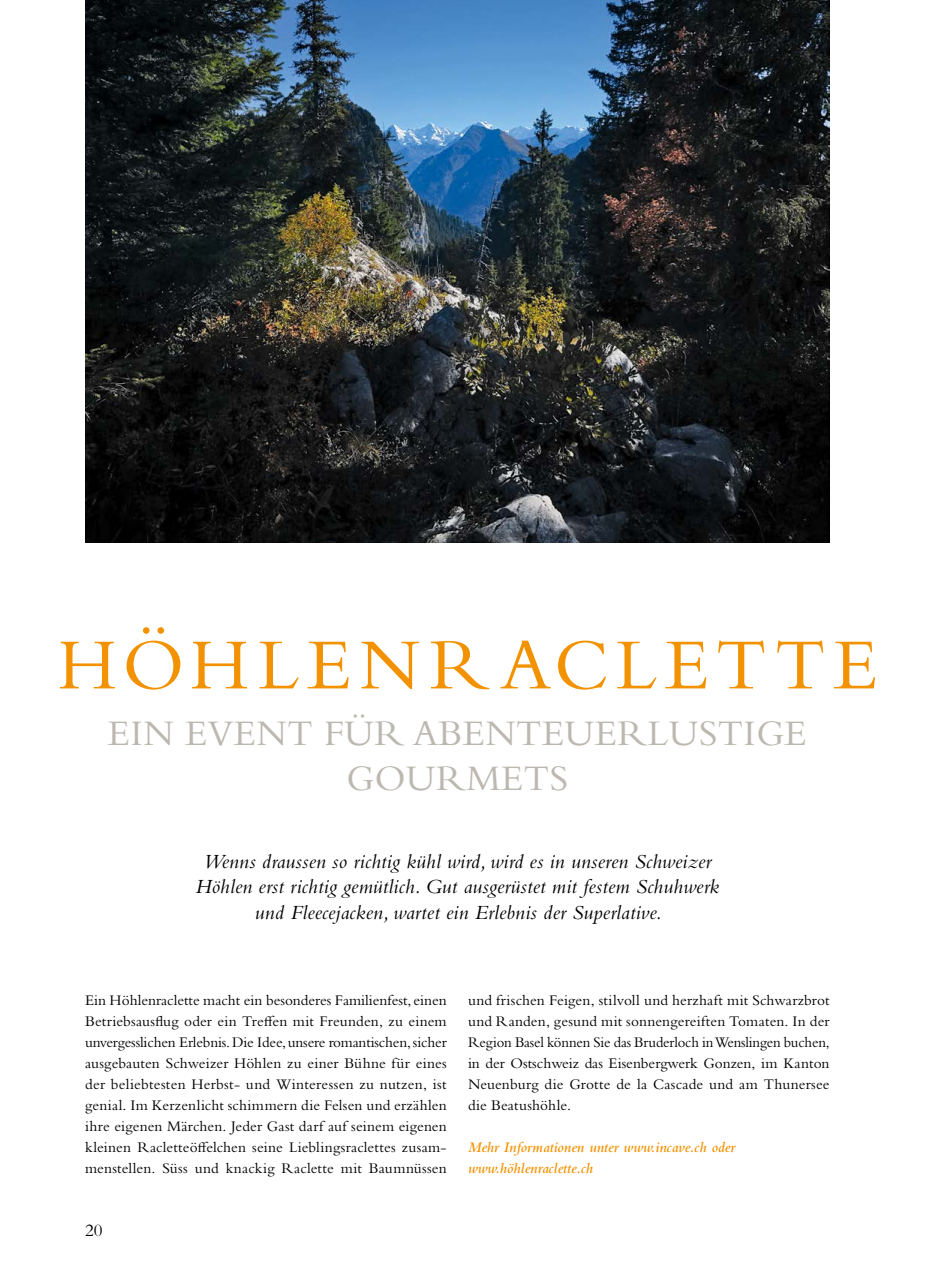
<style>
.page{position:relative;width:936px;height:1276px;background:#fff}
.page>*{position:absolute;margin:0;border:0;box-sizing:border-box;transform-origin:0 0}
.t1{font:75px "Bembo Std";letter-spacing:.105em;color:#f39200}
.t2{font:37.5px/45px "Bembo Std";letter-spacing:.01em;color:#bcb8b0;text-align:center}
.t3{font:italic 21px/25.5px "Bembo Std";letter-spacing:.01em;color:#000;text-align:center}
.t4{font:18px "Bembo Std";color:#000}
.t5{font:15.3px/21px "Bembo Std";letter-spacing:.01em;color:#000;text-align:justify}
.t6{font:italic 600 15.3px/21px "Bembo Std";color:#f39200}
</style>
<div class="page">
<img style="left:85px;top:0;width:744px;height:543px">
<h1 class="t1" style="left:58px;top:621px;width:822px">HÖHLENRACLETTE</h1>
<h2 class="t2" style="left:108px;top:710px;width:700px">EIN EVENT FÜR ABENTEUERLUSTIGE<br>GOURMETS</h2>
<h3 class="t3" style="left:195px;top:847px;width:525px">Wenns draussen so richtig kühl wird, wird es in unseren Schweizer<br>Höhlen erst richtig gemütlich. Gut ausgerüstet mit festem Schuhwerk und Fleecejacken, wartet ein Erlebnis der Superlative.</h3>
<p class="t5" style="left:85px;top:989px;width:363px">Ein Höhlenraclette macht ein besonderes Familienfest, einen Betriebsausflug oder ein Treffen mit Freunden, zu einem unvergesslichen Erlebnis. Die Idee, unsere romantischen, sicher ausgebauten Schweizer Höhlen zu einer Bühne für eines der beliebtesten Herbst- und Winteressen zu nutzen, ist genial. Im Kerzenlicht schimmern die Felsen und erzählen ihre eigenen Märchen. Jeder Gast darf auf seinem eigenen kleinen Racletteöffelchen seine Lieblingsraclettes zusam&shy;menstellen. Süss und knackig Raclette mit Baumnüssen</p>
<p class="t5" style="left:468px;top:989px;width:363px">und frischen Feigen, stilvoll und herzhaft mit Schwarzbrot und Randen, gesund mit sonnengereiften Tomaten. In der Region Basel können Sie das Bruderloch in Wenslingen buchen, in der Ostschweiz das Eisenbergwerk Gonzen, im Kanton Neuenburg die Grotte de la Cascade und am Thunersee die Beatushöhle.</p>
<p class="t6" style="left:468px;top:1136px;width:268px">Mehr Informationen unter www.incave.ch oder www.höhlenraclette.ch</p>
<p class="t4" style="left:85px;top:1220px;width:19px">20</p>
</div>
